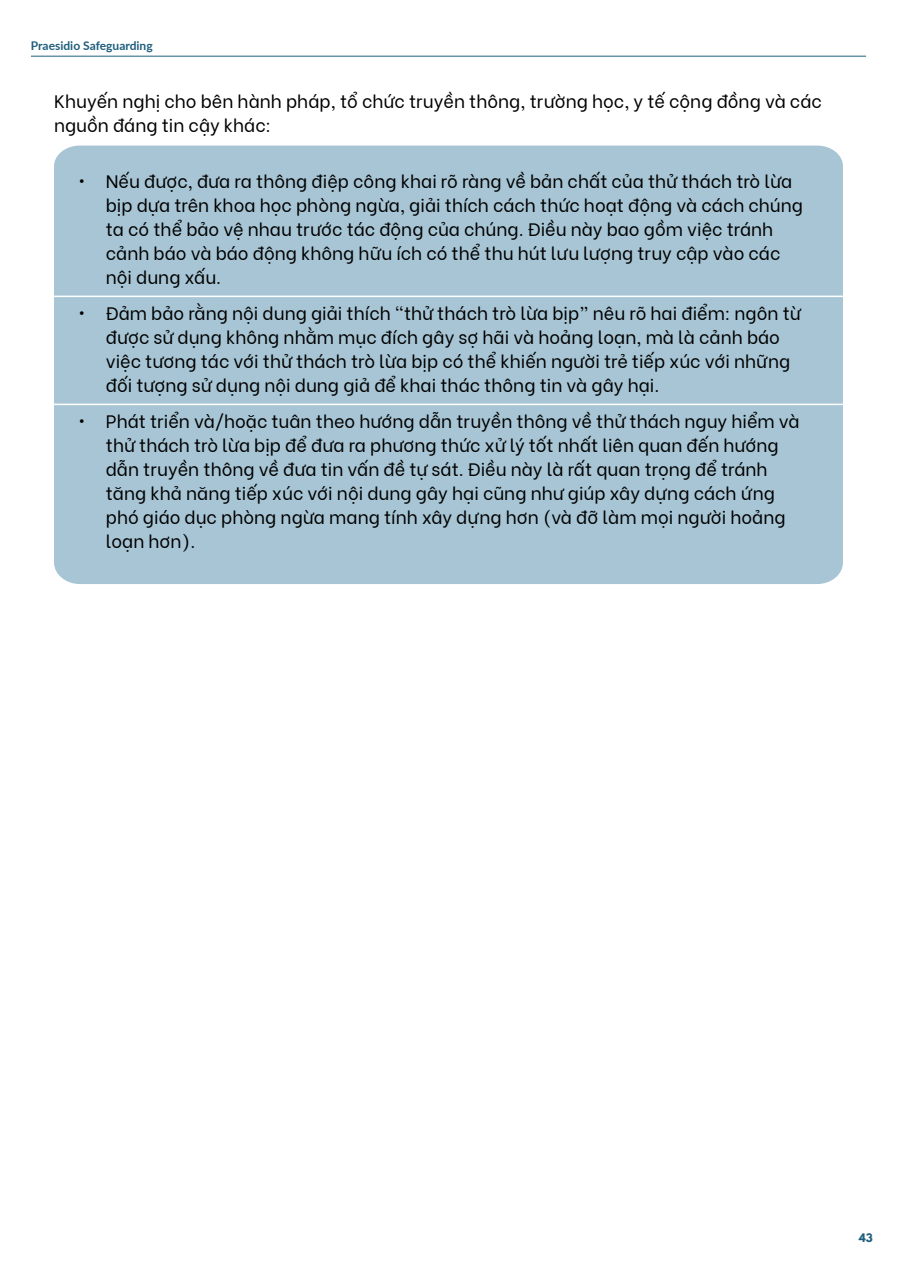
<style>
.page{position:relative;width:897px;height:1264px;background:#fff}
.page>*{position:absolute;margin:0;border:0;box-sizing:border-box;transform-origin:0 0}
.t1{font:18px/24px "Be Vietnam";color:#000}
.t2{font:700 12px "Lato";color:#1f5e7d}
.t3{font:700 10.5px "League Spartan";color:#1f5e7d}
</style>
<div class="page">
<hr style="left:31px;top:56px;width:835px;height:1px;background:#1f5e7d">
<div style="left:54px;top:497px;width:788px;height:87px;background:#a7c5d4"></div>
<div style="left:54px;top:146px;width:788px;height:351px;background:#a7c5d4"></div>
<hr style="left:54px;top:404px;width:790px;height:1px;background:#fff">
<hr style="left:54px;top:296px;width:790px;height:1px;background:#fff">
<p class="t2" style="left:31px;top:37px;width:123px">Praesidio Safeguarding</p>
<p class="t1" style="left:54px;top:88px;width:769px">Khuyến nghị cho bên hành pháp, tổ chức truyền thông, trường học, y tế cộng đồng và các nguồn đáng tin cậy khác:</p>
<p class="t1" style="left:106px;top:168px;width:698px;text-indent:-27px">• Nếu được, đưa ra thông điệp công khai rõ ràng về bản chất của thử thách trò lừa bịp dựa trên khoa học phòng ngừa, giải thích cách thức hoạt động và cách chúng ta có thể bảo vệ nhau trước tác động của chúng. Điều này bao gồm việc tránh cảnh báo và báo động không hữu ích có thể thu hút lưu lượng truy cập vào các nội dung xấu.</p>
<p class="t1" style="left:106px;top:300px;width:696px;text-indent:-27px">• Đảm bảo rằng nội dung giải thích “thử thách trò lừa bịp” nêu rõ hai điểm: ngôn từ được sử dụng không nhằm mục đích gây sợ hãi và hoảng loạn, mà là cảnh báo việc tương tác với thử thách trò lừa bịp có thể khiến người trẻ tiếp xúc với những đối tượng sử dụng nội dung giả để khai thác thông tin và gây hại.</p>
<p class="t1" style="left:106px;top:408px;width:695px;text-indent:-27px">• Phát triển và/hoặc tuân theo hướng dẫn truyền thông về thử thách nguy hiểm và thử thách trò lừa bịp để đưa ra phương thức xử lý tốt nhất liên quan đến hướng dẫn truyền thông về đưa tin vấn đề tự sát. Điều này là rất quan trọng để tránh tăng khả năng tiếp xúc với nội dung gây hại cũng như giúp xây dựng cách ứng phó giáo dục phòng ngừa mang tính xây dựng hơn (và đỡ làm mọi người hoảng loạn hơn).</p>
<p class="t3" style="left:858px;top:1229px;width:16px">43</p>
</div>
